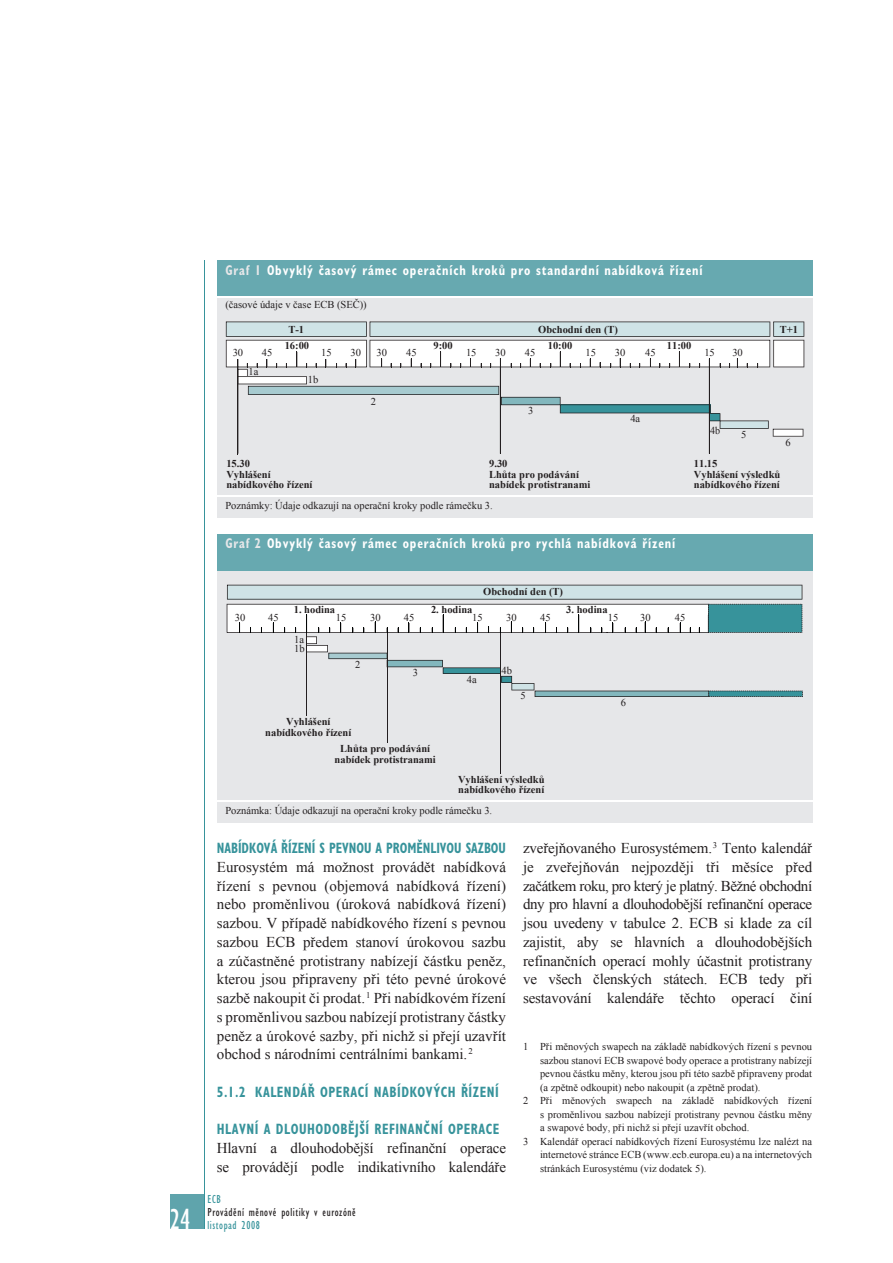
<style>
.page{position:relative;width:893px;height:1263px;background:#fff}
.page>*{position:absolute;margin:0;border:0;box-sizing:border-box;transform-origin:0 0}
.t1{font:condensed 30px "Gill Sans Myriad";color:#fff;scale:.95 1}
.t2{font:15px/18.8px "Times New Roman WGL";letter-spacing:-.01em;color:#231f20;text-align:justify}
.t3{font:700 condensed 15px "Gill Sans Myriad";letter-spacing:.04em;color:#37939b;scale:.85 1}
.t4{font:700 condensed 15px "Gill Sans Myriad";letter-spacing:-.005em;color:#37939b;scale:.83 1}
.t5{font:700 condensed 14.25px "Gill Sans Myriad";letter-spacing:.07em;color:#fff;scale:.85 1}
.t6{font:condensed 12px "Gill Sans Myriad";letter-spacing:.05em;color:#231f20;scale:.95 1}
.t7{font:condensed 12px "Gill Sans Myriad";letter-spacing:.05em;color:#37939b;scale:.95 1}
.t8{font:10.5px/9.6px "Times New Roman WGL";color:#231f20}
.t9{font:700 10.5px/10.5px "Times New Roman WGL";color:#231f20}
.t10{font:10.5px "Times New Roman WGL";color:#231f20;scale:.96 1}
.s1{color:#e6e7e9}
</style>
<div class="page">
<div style="left:170px;top:1195px;width:34px;height:34px;background:#5fa4ac"></div>
<hr style="left:204px;top:261px;width:1px;height:968px;background:#37939b">
<div style="left:217px;top:261px;width:595px;height:257px;background:#e6e7e9"></div>
<div style="left:217px;top:261px;width:595px;height:36px;background:#67a9b0"></div>
<hr style="left:217px;top:296px;width:595px;height:2px;background:#fff">
<hr style="left:217px;top:495px;width:595px;height:2px;background:#fff">
<hr style="left:500px;top:367px;width:1px;height:87px;background:#231f20">
<hr style="left:709px;top:367px;width:1px;height:87px;background:#231f20">
<svg style="left:226px;top:321px;width:578px;height:116px"></svg>
<hr style="left:237px;top:366px;width:1px;height:88px;background:#231f20">
<div style="left:217px;top:534px;width:595px;height:289px;background:#e6e7e9"></div>
<div style="left:217px;top:534px;width:595px;height:36px;background:#67a9b0"></div>
<hr style="left:217px;top:800px;width:595px;height:2px;background:#fff">
<hr style="left:306px;top:630px;width:1px;height:86px;background:#231f20">
<hr style="left:387px;top:631px;width:1px;height:112px;background:#231f20">
<hr style="left:500px;top:632px;width:1px;height:142px;background:#231f20">
<svg style="left:227px;top:585px;width:576px;height:112px"></svg>
<h1 class="t1" style="left:170px;top:1201px;width:23px">24</h1>
<p class="t5" style="left:225px;top:261px;width:563px"><span class="s1">Graf 1</span> Obvyklý časový rámec operačních kroků pro standardní nabídková řízení</p>
<p class="t8" style="left:225px;top:299px;width:143px">(časové údaje v čase ECB (SEČ))</p>
<p class="t8" style="left:262px;top:348px;width:12px">45</p>
<p class="t9" style="left:288px;top:324px;width:17px">T-1</p>
<p class="t9" style="left:538px;top:324px;width:81px">Obchodní den (T)</p>
<p class="t9" style="left:780px;top:324px;width:20px">T+1</p>
<p class="t9" style="left:285px;top:340px;width:26px">16:00</p>
<p class="t9" style="left:433px;top:340px;width:21px">9:00</p>
<p class="t9" style="left:548px;top:340px;width:26px">10:00</p>
<p class="t9" style="left:667px;top:340px;width:26px">11:00</p>
<p class="t8" style="left:233px;top:348px;width:12px">30</p>
<p class="t8" style="left:321px;top:348px;width:12px">15</p>
<p class="t8" style="left:249px;top:367px;width:11px">1a</p>
<p class="t8" style="left:308px;top:374px;width:12px">1b</p>
<p class="t8" style="left:350px;top:348px;width:12px">30</p>
<p class="t8" style="left:466px;top:348px;width:12px">15</p>
<p class="t8" style="left:525px;top:348px;width:12px">45</p>
<p class="t8" style="left:376px;top:348px;width:12px">30</p>
<p class="t8" style="left:406px;top:348px;width:12px">45</p>
<p class="t8" style="left:495px;top:348px;width:12px">30</p>
<p class="t8" style="left:585px;top:348px;width:12px">15</p>
<p class="t8" style="left:645px;top:348px;width:12px">45</p>
<p class="t8" style="left:615px;top:348px;width:12px">30</p>
<p class="t8" style="left:704px;top:348px;width:12px">15</p>
<p class="t8" style="left:732px;top:348px;width:12px">30</p>
<p class="t8" style="left:371px;top:396px;width:7px">2</p>
<p class="t8" style="left:528px;top:406px;width:7px">3</p>
<p class="t8" style="left:630px;top:414px;width:11px">4a</p>
<p class="t10" style="left:710px;top:424px;width:12px">4b</p>
<p class="t8" style="left:741px;top:429px;width:7px">5</p>
<p class="t8" style="left:785px;top:437px;width:7px">6</p>
<p class="t9" style="left:226px;top:458px;width:88px">15.30<br>Vyhlášení nabídkového řízení</p>
<p class="t9" style="left:489px;top:458px;width:103px">9.30<br>Lhůta pro podávání nabídek protistranami</p>
<p class="t9" style="left:694px;top:458px;width:88px">11.15<br>Vyhlášení výsledků nabídkového řízení</p>
<p class="t8" style="left:225px;top:501px;width:269px">Poznámky: Údaje odkazují na operační kroky podle rámečku 3.</p>
<p class="t5" style="left:225px;top:535px;width:531px"><span class="s1">Graf 2</span> Obvyklý časový rámec operačních kroků pro rychlá nabídková řízení</p>
<p class="t9" style="left:483px;top:586px;width:81px">Obchodní den (T)</p>
<p class="t9" style="left:294px;top:604px;width:43px">1. hodina</p>
<p class="t9" style="left:431px;top:604px;width:43px">2. hodina</p>
<p class="t9" style="left:566px;top:604px;width:43px">3. hodina</p>
<p class="t8" style="left:235px;top:612px;width:12px">30</p>
<p class="t8" style="left:336px;top:612px;width:12px">15</p>
<p class="t8" style="left:404px;top:612px;width:12px">45</p>
<p class="t8" style="left:268px;top:612px;width:12px">45</p>
<p class="t8" style="left:370px;top:612px;width:12px">30</p>
<p class="t8" style="left:472px;top:612px;width:12px">15</p>
<p class="t8" style="left:540px;top:612px;width:12px">45</p>
<p class="t8" style="left:506px;top:612px;width:12px">30</p>
<p class="t8" style="left:608px;top:612px;width:12px">15</p>
<p class="t8" style="left:675px;top:612px;width:12px">45</p>
<p class="t8" style="left:640px;top:612px;width:12px">30</p>
<p class="t8" style="left:294px;top:634px;width:12px">1a<br>1b</p>
<p class="t8" style="left:355px;top:660px;width:7px">2</p>
<p class="t8" style="left:413px;top:668px;width:7px">3</p>
<p class="t9" style="left:265px;top:716px;width:88px;text-align:center">Vyhlášení nabídkového řízení</p>
<p class="t9" style="left:335px;top:743px;width:103px;text-align:center">Lhůta pro podávání nabídek protistranami</p>
<p class="t8" style="left:467px;top:674px;width:11px">4a</p>
<p class="t8" style="left:501px;top:665px;width:12px">4b</p>
<p class="t8" style="left:520px;top:691px;width:7px">5</p>
<p class="t9" style="left:458px;top:774px;width:88px">Vyhlášení výsledků nabídkového řízení</p>
<p class="t8" style="left:225px;top:806px;width:268px">Poznámka: Údaje odkazují na operační kroky podle rámečku 3.</p>
<p class="t8" style="left:621px;top:698px;width:7px">6</p>
<p class="t4" style="left:217px;top:839px;width:350px">NABÍDKOVÁ ŘÍZENÍ S PEVNOU A PROMĚNLIVOU SAZBOU</p>
<p class="t2" style="left:217px;top:857px;width:291px">Eurosystém má možnost provádět nabídková řízení s pevnou (objemová nabídková řízení) nebo proměnlivou (úroková nabídková řízení) sazbou. V případě nabídkového řízení s pevnou sazbou ECB předem stanoví úrokovou sazbu a zúčastněné protistrany nabízejí částku peněz, kterou jsou připraveny při této pevné úrokové sazbě nakoupit či prodat. <sup>1</sup> Při nabídkovém řízení s proměnlivou sazbou nabízejí protistrany částky peněz a úrokové sazby, při nichž si přejí uzavřít obchod s národními centrálními bankami. <sup>2</sup></p>
<p class="t3" style="left:217px;top:1083px;width:333px">5.1.2 KALENDÁŘ OPERACÍ NABÍDKOVýCH ŘÍZENÍ</p>
<p class="t3" style="left:217px;top:1120px;width:334px">HLAVNÍ A DLOUHODOBĚJšÍ REFINANČNÍ OPERACE</p>
<p class="t2" style="left:217px;top:1138px;width:291px">Hlavní a dlouhodobější refinanční operace se provádějí podle indikativního kalendáře</p>
<p class="t7" style="left:207px;top:1192px;width:16px">ECB</p>
<p class="t6" style="left:207px;top:1205px;width:158px">Provádění měnové politiky v eurozóně</p>
<p class="t7" style="left:207px;top:1218px;width:57px">listopad 2008</p>
<p class="t2" style="left:523px;top:838px;width:291px">zveřejňovaného Eurosystémem. <sup>3</sup> Tento kalendář je zveřejňován nejpozději tři měsíce před začátkem roku, pro který je platný. Běžné obchodní dny pro hlavní a dlouhodobější refinanční operace jsou uvedeny v tabulce 2. ECB si klade za cíl zajistit, aby se hlavních a dlouhodobějších refinančních operací mohly účastnit protistrany ve všech členských státech. ECB tedy při sestavování kalendáře těchto operací činí</p>
<p class="t8" style="left:523px;top:1042px;width:291px">1 Při měnových swapech na základě nabídkových řízení s pevnou</p>
<p class="t8" style="left:540px;top:1055px;width:274px">sazbou stanoví ECB swapové body operace a protistrany nabízejí</p>
<p class="t8" style="left:540px;top:1069px;width:274px">pevnou částku měny, kterou jsou při této sazbě připraveny prodat</p>
<p class="t8" style="left:540px;top:1082px;width:222px">(a zpětně odkoupit) nebo nakoupit (a zpětně prodat).</p>
<p class="t8" style="left:523px;top:1096px;width:291px">2 Při měnových swapech na základě nabídkových řízení</p>
<p class="t8" style="left:540px;top:1109px;width:274px">s proměnlivou sazbou nabízejí protistrany pevnou částku měny</p>
<p class="t8" style="left:540px;top:1123px;width:211px">a swapové body, při nichž si přejí uzavřít obchod.</p>
<p class="t8" style="left:523px;top:1136px;width:291px">3 Kalendář operací nabídkových řízení Eurosystému lze nalézt na</p>
<p class="t8" style="left:540px;top:1150px;width:274px">internetové stránce ECB (www.ecb.europa.eu) a na internetových</p>
<p class="t8" style="left:540px;top:1163px;width:168px">stránkách Eurosystému (viz dodatek 5).</p>
</div>
